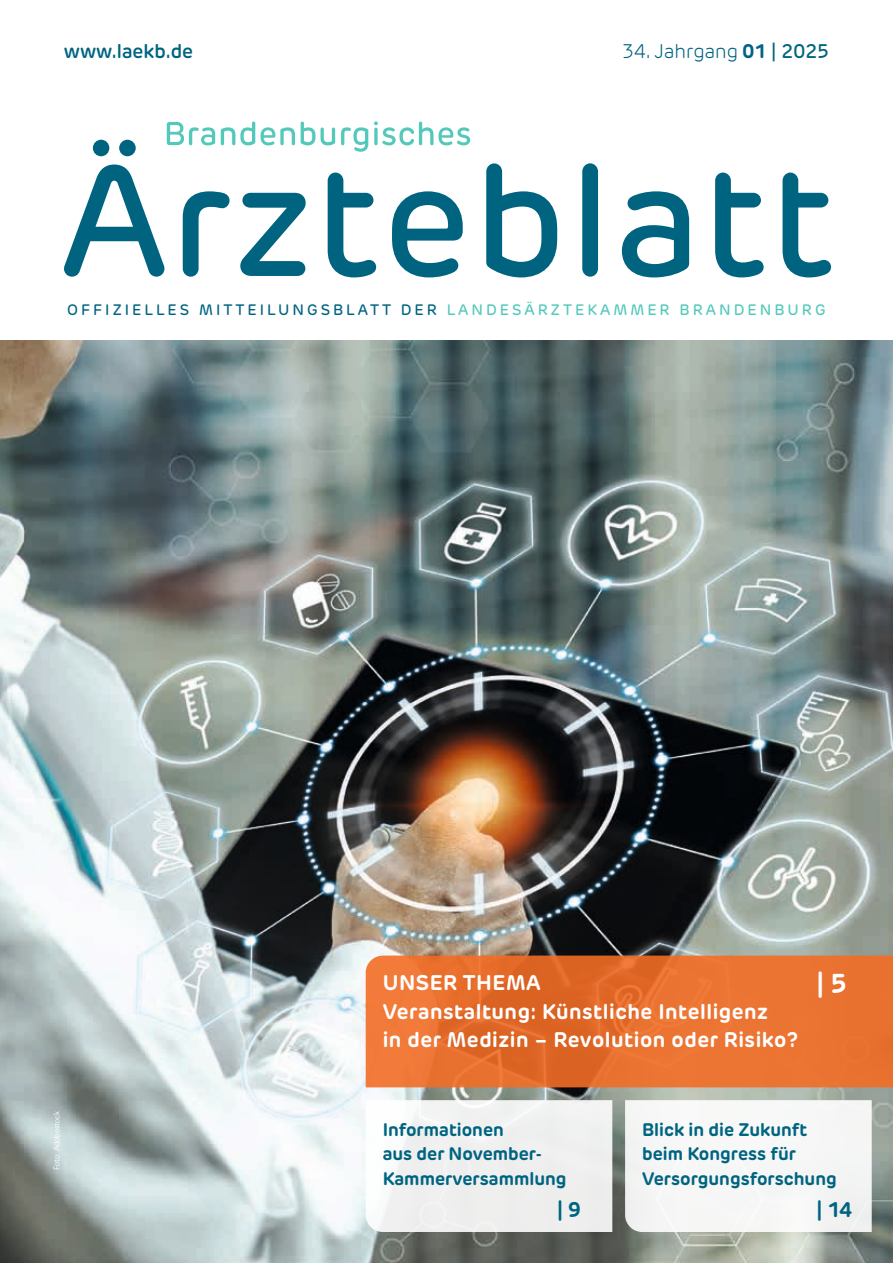
<style>
.page{position:relative;width:893px;height:1263px;background:#fff}
.page>*{position:absolute;margin:0;border:0;box-sizing:border-box;transform-origin:0 0}
.t1{font:700 27px "New Rubrik";color:#fff}
.t2{font:700 21px/28.3px "New Rubrik";letter-spacing:.025em;color:#fff}
.t3{font:700 21px "New Rubrik";color:#006481}
.t4{font:300 19.5px "New Rubrik";color:#006481}
.t5{font:600 19.5px "New Rubrik";color:#006481}
.t6{font:700 18px/24.3px "New Rubrik";color:#006481}
.t7{font:500 15px "New Rubrik";letter-spacing:.2em;color:#006481}
.t8{font:300 9px "Almanach";color:#fff}
.s1{font-weight:700}
.s2{font-weight:500}
.s3{color:#54c9bb}
</style>
<div class="page">
<img style="left:0;top:340px;width:893px;height:923px">
<svg style="left:366px;top:1100px;width:246px;height:132px"></svg>
<div style="left:625px;top:1100px;width:247px;height:132px;background:#f6f7f6"></div>
<svg style="left:366px;top:955px;width:527px;height:132px;background:#e7702f"></svg>
<svg style="left:64px;top:140px;width:767px;height:137px"></svg>
<svg style="left:167px;top:121px;width:303px;height:31px"></svg>
<p class="t5" style="left:64px;top:39px;width:131px">www.laekb.de</p>
<p class="t4" style="left:622px;top:39px;width:208px">34. Jahrgang <span class="s1">01</span> <span class="s2">| 2025</span></p>
<p class="t7" style="left:67px;top:300px;width:760px">OFFIZIELLES MITTEILUNGSBLATT DER <span class="s3">LANDESÄRZTEKAMMER BRANDENBURG</span></p>
<p class="t8" style="left:50px;top:1170px;width:60px;rotate:-90deg">Foto: Adobestock</p>
<p class="t2" style="left:383px;top:969px;width:417px">UNSER THEMA<br>Veranstaltung: Künstliche Intelligenz<br>in der Medizin – Revolution oder Risiko?</p>
<h1 class="t1" style="left:816px;top:966px;width:32px">| 5</h1>
<p class="t6" style="left:383px;top:1118px;width:185px">Informationen<br>aus der November-<br>Kammerversammlung</p>
<p class="t6" style="left:642px;top:1118px;width:196px">Blick in die Zukunft beim Kongress für<br>Versorgungsforschung</p>
<p class="t3" style="left:557px;top:1197px;width:25px">| 9</p>
<p class="t3" style="left:816px;top:1197px;width:37px">| 14</p>
</div>
